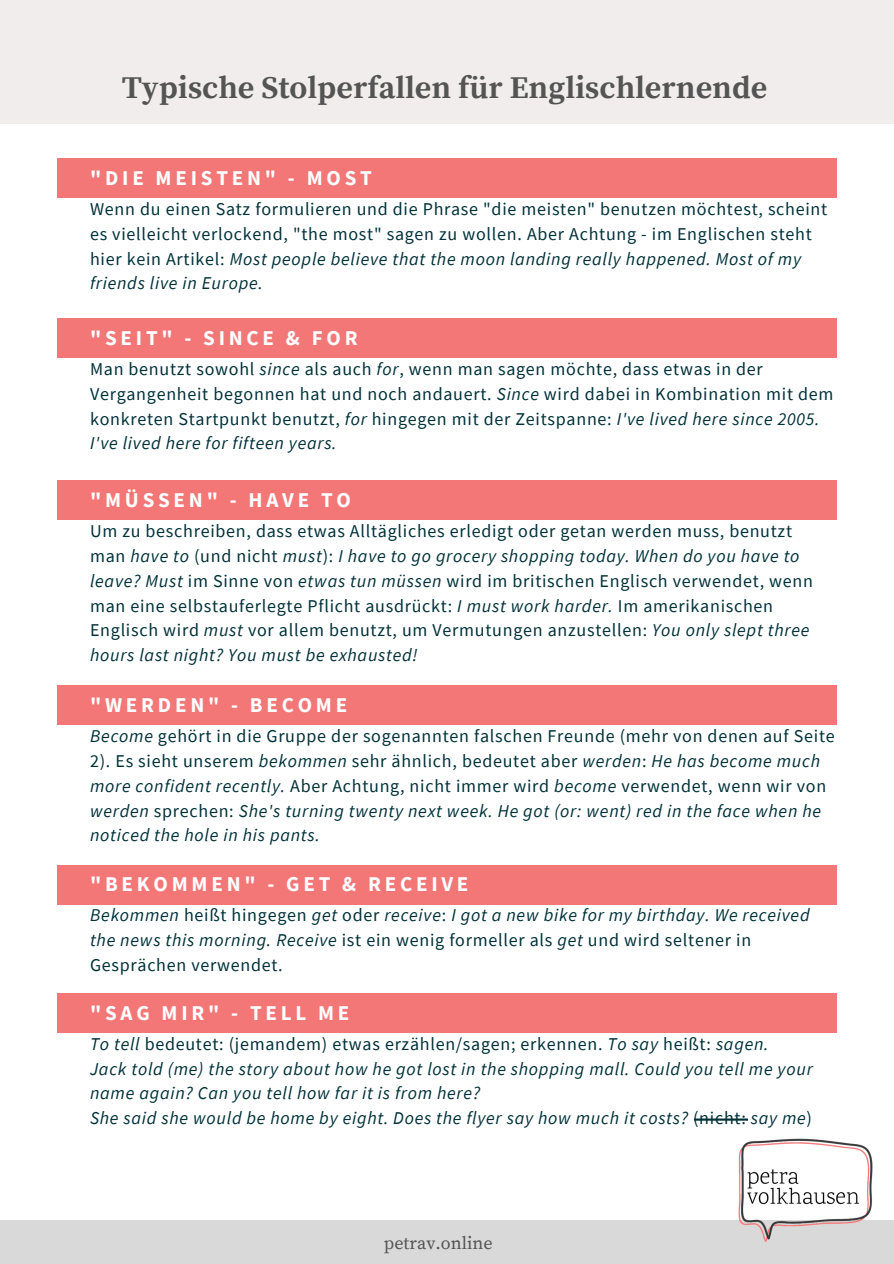
<style>
.page{position:relative;width:894px;height:1264px;background:#fff}
.page>*{position:absolute;margin:0;border:0;box-sizing:border-box;transform-origin:0 0}
.t1{font:700 31.5px "Source Serif Pro";color:#545454}
.t2{font:700 21px "Source Sans Pro";letter-spacing:.18em;color:#fff}
.t3{font:18px/24.8px "Source Sans Pro";letter-spacing:.04em;color:#003138}
.t4{font:italic 18px/24.8px "Source Sans Pro";letter-spacing:.04em;color:#003138}
.t5{font:18px "Source Serif Pro";color:#545454}
.s1{font-style:italic}
.s2{font-style:normal}
</style>
<div class="page">
<div style="left:0;top:1220px;width:893px;height:43px;background:#d9d9d9"></div>
<img style="left:738px;top:1118px;width:134px;height:124px">
<div style="left:57px;top:481px;width:779px;height:39px;background:#f47777"></div>
<div style="left:57px;top:685px;width:779px;height:40px;background:#f47777"></div>
<div style="left:57px;top:864px;width:779px;height:40px;background:#f47777"></div>
<div style="left:0;top:0;width:893px;height:124px;background:#f1eded"></div>
<div style="left:57px;top:993px;width:779px;height:39px;background:#f47777"></div>
<div style="left:57px;top:159px;width:779px;height:39px;background:#f47777"></div>
<div style="left:57px;top:318px;width:779px;height:40px;background:#f47777"></div>
<svg style="left:694px;top:1118px;width:53px;height:8px"></svg>
<h1 class="t1" style="left:122px;top:69px;width:647px">Typische Stolperfallen für Englischlernende</h1>
<p class="t2" style="left:90px;top:164px;width:283px">"DIE MEISTEN" - MOST</p>
<p class="t3" style="left:90px;top:196px;width:738px">Wenn du einen Satz formulieren und die Phrase "die meisten" benutzen möchtest, scheint es vielleicht verlockend, "the most" sagen zu wollen. Aber Achtung - im Englischen steht hier kein Artikel: <span class="s1">Most people believe that the moon landing really happened. Most of my friends live in Europe.</span></p>
<p class="t2" style="left:90px;top:324px;width:269px">"SEIT" - SINCE &amp; FOR</p>
<p class="t3" style="left:90px;top:356px;width:744px">Man benutzt sowohl <span class="s1">since</span> als auch <span class="s1">for</span>, wenn man sagen möchte, dass etwas in der Vergangenheit begonnen hat und noch andauert. <span class="s1">Since</span> wird dabei in Kombination mit dem konkreten Startpunkt benutzt, <span class="s1">for</span> hingegen mit der Zeitspanne: <span class="s1">I've lived here since 2005.<br>I've lived here for fifteen years.</span></p>
<p class="t2" style="left:90px;top:486px;width:262px">"MÜSSEN" - HAVE TO</p>
<p class="t3" style="left:90px;top:518px;width:724px">Um zu beschreiben, dass etwas Alltägliches erledigt oder getan werden muss, benutzt man <span class="s1">have to</span> (und nicht <span class="s1">must</span>): <span class="s1">I have to go grocery shopping today. When do you have to leave? Must</span> im Sinne von <span class="s1">etwas tun müssen</span> wird im britischen Englisch verwendet, wenn man eine selbstauferlegte Pflicht ausdrückt: <span class="s1">I must work harder.</span> Im amerikanischen Englisch wird <span class="s1">must</span> vor allem benutzt, um Vermutungen anzustellen: <span class="s1">You only slept three hours last night? You must be exhausted!</span></p>
<p class="t2" style="left:90px;top:691px;width:259px">"WERDEN" - BECOME</p>
<p class="t3" style="left:90px;top:723px;width:746px"><span class="s1">Become</span> gehört in die Gruppe der sogenannten falschen Freunde (mehr von denen auf Seite 2). Es sieht unserem <span class="s1">bekommen</span> sehr ähnlich, bedeutet aber <span class="s1">werden</span>: <span class="s1">He has become much more confident recently.</span> Aber Achtung, nicht immer wird <span class="s1">become</span> verwendet, wenn wir von <span class="s1">werden</span> sprechen: <span class="s1">She's turning twenty next week. He got (or: went) red in the face when he noticed the hole in his pants.</span></p>
<p class="t2" style="left:90px;top:870px;width:380px">"BEKOMMEN" - GET &amp; RECEIVE</p>
<p class="t4" style="left:90px;top:902px;width:721px">Bekommen <span class="s2">heißt hingegen</span> get <span class="s2">oder</span> receive<span class="s2">:</span> I got a new bike for my birthday. We received the news this morning. Receive <span class="s2">ist ein wenig formeller als</span> get <span class="s2">und wird seltener in<br>Gesprächen verwendet.</span></p>
<p class="t2" style="left:90px;top:999px;width:261px">"SAG MIR" - TELL ME</p>
<p class="t4" style="left:90px;top:1031px;width:724px">To tell <span class="s2">bedeutet: (jemandem) etwas erzählen/sagen; erkennen.</span> To say <span class="s2">heißt:</span> sagen.<br>Jack told (me) the story about how he got lost in the shopping mall. Could you tell me your name again? Can you tell how far it is from here?<br>She said she would be home by eight. Does the flyer say how much it costs? <span class="s2">(nicht:</span> say me<span class="s2">)</span></p>
<p class="t5" style="left:384px;top:1232px;width:110px">petrav.online</p>
</div>
